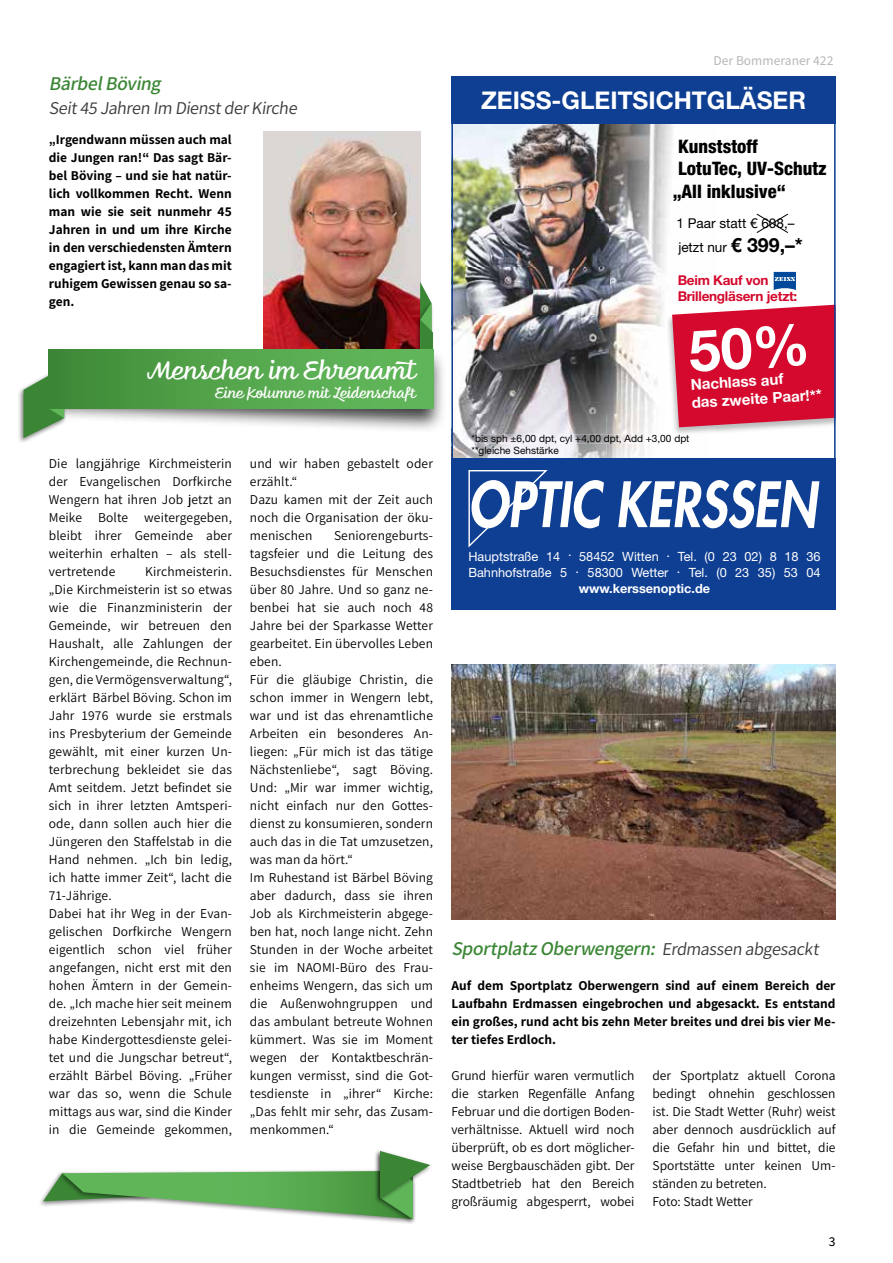
<style>
.page{position:relative;width:893px;height:1263px;background:#fff}
.page>*{position:absolute;margin:0;border:0;box-sizing:border-box;transform-origin:0 0}
.t1{font:25.5px "Feltro Eroded";color:#fff}
.t2{font:700 24.45px "Helvetica Neue LT Std";color:#fff}
.t3{font:italic 600 19.5px "Assistant";color:#3b8635}
.t4{font:800 condensed 18.6px "Helvetica Neue LT Std";color:#000}
.t5{font:18px "Assistant";color:#3a3a39}
.t6{font:700 15px/17.9px "Helvetica Neue LT Std";color:#fff}
.t7{font:15px "Feltro Texture 1";color:#fff}
.t8{font:13.5px/18px "Assistant";letter-spacing:.01em;color:#000}
.t9{font:700 13.5px/18px "Assistant";color:#000;text-align:justify}
.t10{font:13.5px/23.5px "Helvetica Neue LT Std";color:#000}
.t11{font:700 13.5px/16.2px "Helvetica Neue LT Std";letter-spacing:-.02em;color:#d4092d}
.t12{font:500 13.5px "Assistant";color:#b9baba}
.t13{font:500 13.5px "Assistant";color:#000}
.t14{font:12.75px/16px "Helvetica Neue LT Std";color:#fff}
.t15{font:700 12.75px "Helvetica Neue LT Std";color:#fff}
.t16{font:10.05px/12.1px "Helvetica Neue LT Std";color:#000}
.s1{font-weight:700;font-size:19.5px}
.s2{font-weight:400;font-style:normal;font-size:18px;color:#3a3a39}
</style>
<div class="page">
<img style="left:454px;top:124px;width:219px;height:192px">
<img style="left:454px;top:316px;width:208px;height:48px">
<img style="left:470px;top:364px;width:140px;height:3px">
<img style="left:610px;top:364px;width:34px;height:3px">
<img style="left:454px;top:414px;width:199px;height:44px">
<img style="left:458px;top:367px;width:200px;height:47px">
<img style="left:479px;top:434px;width:174px;height:10px">
<div style="left:451px;top:77px;width:385px;height:47px;background:#0f3f93"></div>
<div style="left:451px;top:458px;width:385px;height:152px;background:#0f3f93"></div>
<svg style="left:756px;top:213px;width:32px;height:20px"></svg>
<svg style="left:468px;top:470px;width:136px;height:78px"></svg>
<svg style="left:618px;top:480px;width:201px;height:48px"></svg>
<img style="left:665px;top:303px;width:168px;height:129px">
<img style="left:665px;top:367px;width:44px;height:67px">
<svg style="left:774px;top:272px;width:22px;height:18px"></svg>
<div style="left:451px;top:77px;width:385px;height:532px;border:2px solid #0f3f93"></div>
<div style="left:40px;top:319px;width:407px;height:114px;background:#000;opacity:.75"></div>
<div style="left:18px;top:364px;width:50px;height:80px;background:#000;opacity:.5"></div>
<img style="left:264px;top:132px;width:156px;height:150px">
<div style="left:414px;top:301px;width:21px;height:83px;background:#000;opacity:.5"></div>
<svg style="left:23px;top:282px;width:410px;height:156px"></svg>
<div style="left:49px;top:350px;width:384px;height:59px;background:linear-gradient(to right,#408c38,#65bb5e)"></div>
<div style="left:38px;top:1171px;width:118px;height:36px;background:#000;opacity:.5"></div>
<div style="left:374px;top:1148px;width:42px;height:77px;background:#000;opacity:.5"></div>
<div style="left:374px;top:1148px;width:59px;height:55px;background:#fff"></div>
<svg style="left:43px;top:1151px;width:387px;height:68px"></svg>
<img style="left:451px;top:664px;width:385px;height:255px">
<svg style="left:672px;top:305px;width:164px;height:122px;background:#d31e3f"></svg>
<h3 class="t3" style="left:49px;top:71px;width:117px">BärbelBöving</h3>
<h3 class="t5" style="left:49px;top:96px;width:253px">Seit45 Jahren Im DienstderKirche</h3>
<p class="t9" style="left:49px;top:130px;width:184px">„Irgendwann müssen auch mal die Jungen ran!“ Das sagt Bär&shy;bel Böving – und sie hat natür&shy;lich vollkommen Recht. Wenn man wie sie seit nunmehr 45<br>Jahren in und um ihre Kirche in den verschiedensten Ämtern engagiert ist, kann man das mit ruhigem Gewissen genau so sa&shy;gen.</p>
<p class="t12" style="left:713px;top:51px;width:121px">Der Bommeraner 422</p>
<h2 class="t2" style="left:481px;top:85px;width:326px">ZEISS-GLEITSICHTGLÄSER</h2>
<h3 class="t4" style="left:678px;top:135px;width:81px">Kunststoff</h3>
<h3 class="t4" style="left:673px;top:180px;width:115px">„All inklusive“</h3>
<h3 class="t4" style="left:678px;top:157px;width:150px">LotuTec, UV-Schutz</h3>
<p class="t10" style="left:677px;top:211px;width:128px">1 Paar statt € 608,– jetzt nur <span class="s1">€ 399,–*</span></p>
<p class="t11" style="left:678px;top:272px;width:121px">Beim Kauf von<br>Brillengläsern jetzt:</p>
<h1 class="t1" style="left:146px;top:353px;width:283px">Menschen im Ehrenamt</h1>
<p class="t7" style="left:215px;top:383px;width:202px">Eine Kolumne mit Leidenschaft</p>
<p class="t8" style="left:49px;top:454px;width:185px;text-align:justify">Die langjährige Kirchmeisterin der Evangelischen Dorfkirche Wengern hat ihren Job jetzt an Meike Bolte weitergegeben, bleibt ihrer Gemeinde aber weiterhin erhalten – als stell&shy;vertretende</p>
<p class="t8" style="left:49px;top:562px;width:185px;text-indent:96px">Kirchmeisterin. „Die Kirchmeisterin ist so etwas wie die Finanzministerin der<br>Gemeinde, wir betreuen den<br>Haushalt, alle Zahlungen der<br>Kirchengemeinde, die Rechnun&shy;gen, die Vermögensverwaltung“, erklärt Bärbel Böving. Schon im<br>Jahr 1976 wurde sie erstmals ins Presbyterium der Gemeinde gewählt, mit einer kurzen Un&shy;terbrechung bekleidet sie das<br>Amt seitdem. Jetzt befindet sie sich in ihrer letzten Amtsperi&shy;ode, dann sollen auch hier die<br>Jüngeren den Staffelstab in die<br>Hand nehmen. „Ich bin ledig, ich hatte immer Zeit“, lacht die<br>71-Jährige.<br>Dabei hat ihr Weg in der Evan&shy;gelischen Dorfkirche Wengern eigentlich schon viel früher angefangen, nicht erst mit den hohen Ämtern in der Gemein&shy;de. „Ich mache hier seit meinem dreizehnten Lebensjahr mit, ich habe Kindergottesdienste gelei&shy;tet und die Jungschar betreut“, erzählt Bärbel Böving. „Früher war das so, wenn die Schule mittags aus war, sind die Kinder in die Gemeinde gekommen,</p>
<p class="t8" style="left:250px;top:454px;width:185px">und wir haben gebastelt oder erzählt.“<br>Dazu kamen mit der Zeit auch noch die Organisation der öku&shy;menischen</p>
<p class="t8" style="left:250px;top:526px;width:185px;text-indent:84px">Seniorengeburts&shy;tagsfeier und die Leitung des<br>Besuchsdienstes für Menschen über 80 Jahre. Und so ganz ne&shy;benbei hat sie auch noch 48<br>Jahre bei der Sparkasse Wetter gearbeitet. Ein übervolles Leben eben.<br>Für die gläubige Christin, die schon immer in Wengern lebt, war und ist das ehrenamtliche<br>Arbeiten ein besonderes An&shy;liegen: „Für mich ist das tätige<br>Nächstenliebe“, sagt Böving.<br>Und: „Mir war immer wichtig, nicht einfach nur den Gottes&shy;dienst zu konsumieren, sondern auch das in die Tat umzusetzen, was man da hört.“<br>Im Ruhestand ist Bärbel Böving aber dadurch, dass sie ihren<br>Job als Kirchmeisterin abgege&shy;ben hat, noch lange nicht. Zehn<br>Stunden in der Woche arbeitet sie im NAOMI-Büro des Frau&shy;enheims Wengern, das sich um die Außenwohngruppen und das ambulant betreute Wohnen kümmert. Was sie im Moment wegen der Kontaktbeschrän&shy;kungen vermisst, sind die Got&shy;tesdienste in „ihrer“ Kirche: „Das fehlt mir sehr, das Zusam&shy;menkommen.“</p>
<p class="t6" style="left:690px;top:375px;width:132px;rotate:-3deg">Nachlass auf<br>das zweite Paar!**</p>
<p class="t16" style="left:471px;top:432px;width:219px">*bis sph ±6,00 dpt, cyl +4,00 dpt, Add +3,00 dpt **gleiche Sehstärke</p>
<p class="t14" style="left:468px;top:548px;width:354px">Hauptstraße 14 . 58452 Witten . Tel. (0 23 02) 8 18 36<br>Bahnhofstraße 5 . 58300 Wetter . Tel. (0 23 35) 53 04</p>
<p class="t15" style="left:579px;top:581px;width:133px">www.kerssenoptic.de</p>
<h3 class="t3" style="left:451px;top:935px;width:372px">SportplatzOberwengern: <span class="s2">Erdmassen abgesackt</span></h3>
<p class="t9" style="left:451px;top:976px;width:386px">Auf dem Sportplatz Oberwengern sind auf einem Bereich der Laufbahn Erdmassen eingebrochen und abgesackt. Es entstand ein großes, rund acht bis zehn Meter breites und drei bis vier Me&shy;ter tiefes Erdloch.</p>
<p class="t8" style="left:451px;top:1066px;width:185px;text-align:justify">Grund hierfür waren vermutlich die starken Regenfälle Anfang Februar und die dortigen Boden&shy;verhältnisse. Aktuell wird noch überprüft, ob es dort möglicher&shy;weise Bergbauschäden gibt. Der Stadtbetrieb hat den Bereich großräumig abgesperrt, wobei</p>
<p class="t8" style="left:652px;top:1066px;width:185px">der Sportplatz aktuell Corona bedingt ohnehin geschlossen ist. Die Stadt Wetter (Ruhr) weist aber dennoch ausdrücklich auf die Gefahr hin und bittet, die<br>Sportstätte unter keinen Um&shy;ständen zu betreten.<br>Foto: Stadt Wetter</p>
<p class="t13" style="left:829px;top:1232px;width:8px">3</p>
</div>
